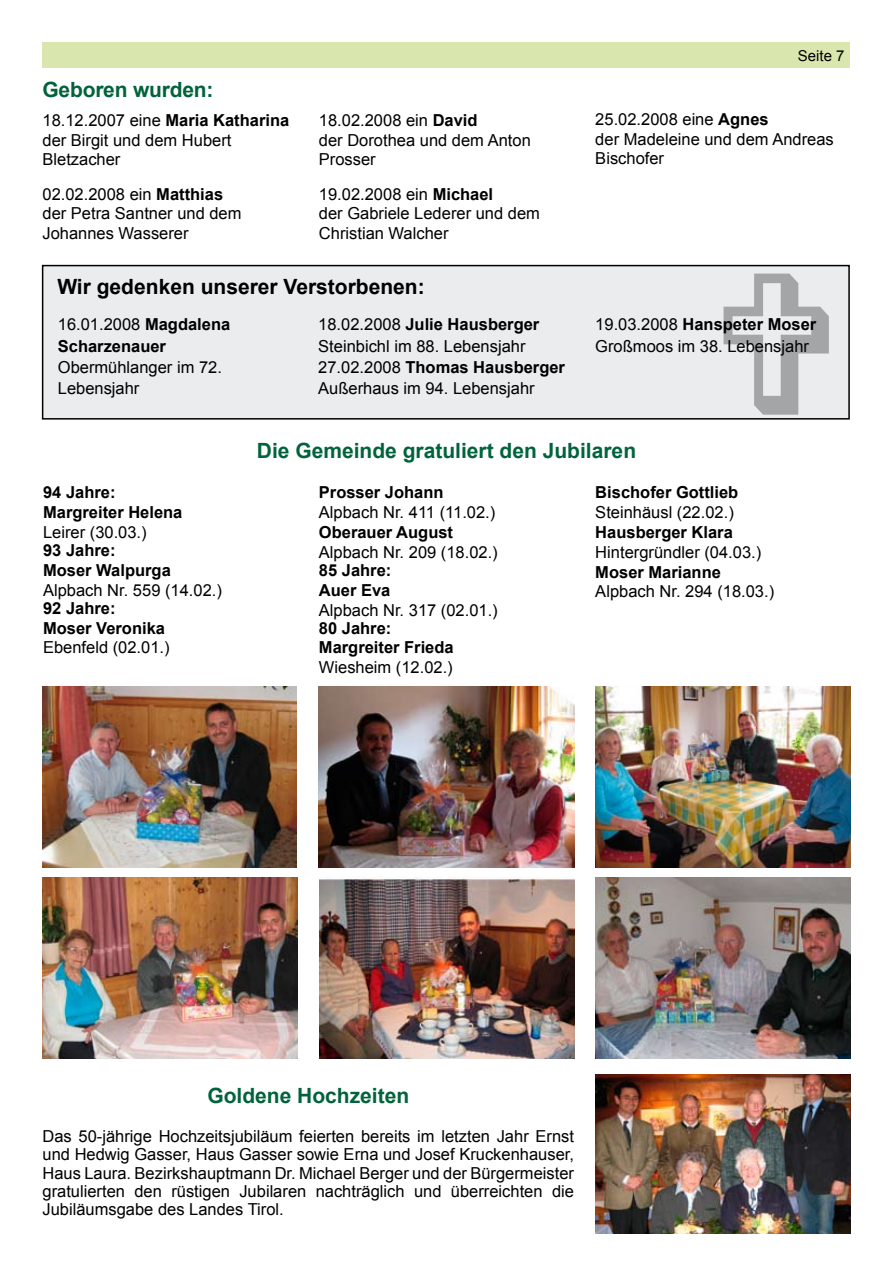
<style>
.page{position:relative;width:893px;height:1263px;background:#fff}
.page>*{position:absolute;margin:0;border:0;box-sizing:border-box;transform-origin:0 0}
.t1{font:700 21px "Arial";color:#00633c}
.t2{font:700 21px "Arial";color:#000}
.t3{font:16.5px/19.8px "Arial";color:#000}
.t4{font:700 16.5px/19.8px "Arial";color:#000}
.t5{font:15px "Arial";color:#000}
.s1{font-weight:700}
.s2{font-weight:400}
</style>
<div class="page">
<div style="left:43px;top:43px;width:807px;height:25px;background:#d9e7af"></div>
<div style="left:43px;top:266px;width:806px;height:153px;background:#ebeced"></div>
<div style="left:42px;top:265px;width:808px;height:155px;border:2px solid #000"></div>
<svg style="left:723px;top:274px;width:106px;height:141px"></svg>
<img style="left:595px;top:1074px;width:255px;height:159px">
<img style="left:43px;top:686px;width:254px;height:182px">
<img style="left:43px;top:877px;width:255px;height:182px">
<img style="left:319px;top:686px;width:255px;height:182px">
<img style="left:319px;top:877px;width:255px;height:182px">
<img style="left:595px;top:686px;width:255px;height:182px">
<img style="left:595px;top:877px;width:255px;height:182px">
<p class="t1" style="left:43px;top:77px;width:172px">Geboren wurden:</p>
<p class="t3" style="left:43px;top:110px;width:248px">18.12.2007 eine <span class="s1">Maria Katharina </span>der Birgit und dem Hubert<br>Bletzacher</p>
<p class="t3" style="left:43px;top:184px;width:201px">02.02.2008 ein <span class="s1">Matthias </span>der Petra Santner und dem<br>Johannes Wasserer</p>
<p class="t3" style="left:319px;top:110px;width:213px">18.02.2008 ein <span class="s1">David<br></span>der Dorothea und dem Anton<br>Prosser</p>
<p class="t3" style="left:319px;top:184px;width:223px">19.02.2008 ein <span class="s1">Michael<br></span>der Gabriele Lederer und dem<br>Christian Walcher</p>
<p class="t2" style="left:57px;top:275px;width:369px">Wir gedenken unserer Verstorbenen:</p>
<p class="t4" style="left:58px;top:314px;width:174px;line-height:21.3px"><span class="s2">16.01.2008</span> Magdalena<br>Scharzenauer</p>
<p class="t3" style="left:58px;top:356px;width:166px;line-height:21.3px">Obermühlanger im 72.<br>Lebensjahr</p>
<p class="t3" style="left:318px;top:314px;width:248px;line-height:21.3px">18.02.2008 <span class="s1">Julie Hausberger<br></span>Steinbichl im 88. Lebensjahr<br>27.02.2008 <span class="s1">Thomas Hausberger<br></span>Außerhaus im 94. Lebensjahr</p>
<p class="t5" style="left:798px;top:47px;width:48px">Seite 7</p>
<p class="t3" style="left:595px;top:109px;width:240px">25.02.2008 eine <span class="s1">Agnes<br></span>der Madeleine und dem Andreas<br>Bischofer</p>
<p class="t3" style="left:595px;top:314px;width:223px;line-height:21.3px">19.03.2008 <span class="s1">Hanspeter Moser<br></span>Großmoos im 38. Lebensjahr</p>
<p class="t4" style="left:43px;top:483px;width:141px">94 Jahre:<br>Margreiter Helena</p>
<p class="t3" style="left:43px;top:522px;width:105px">Leirer (30.03.)</p>
<p class="t4" style="left:43px;top:540px;width:129px">93 Jahre:<br>Moser Walpurga</p>
<p class="t3" style="left:43px;top:580px;width:180px">Alpbach Nr. 559 (14.02.)</p>
<p class="t4" style="left:43px;top:598px;width:123px">92 Jahre:<br>Moser Veronika</p>
<p class="t3" style="left:43px;top:638px;width:128px">Ebenfeld (02.01.)</p>
<p class="t1" style="left:257px;top:438px;width:381px">Die Gemeinde gratuliert den Jubilaren</p>
<p class="t4" style="left:319px;top:483px;width:126px">Prosser Johann</p>
<p class="t3" style="left:319px;top:502px;width:178px">Alpbach Nr. 411 (11.02.)</p>
<p class="t4" style="left:319px;top:522px;width:136px">Oberauer August</p>
<p class="t3" style="left:319px;top:542px;width:180px">Alpbach Nr. 209 (18.02.)</p>
<p class="t4" style="left:319px;top:560px;width:74px">85 Jahre:<br>Auer Eva</p>
<p class="t3" style="left:319px;top:600px;width:180px">Alpbach Nr. 317 (02.01.)</p>
<p class="t4" style="left:319px;top:618px;width:136px">80 Jahre:<br>Margreiter Frieda</p>
<p class="t3" style="left:319px;top:657px;width:135px">Wiesheim (12.02.)</p>
<p class="t4" style="left:595px;top:483px;width:145px">Bischofer Gottlieb</p>
<p class="t3" style="left:595px;top:502px;width:140px">Steinhäusl (22.02.)</p>
<p class="t4" style="left:595px;top:522px;width:139px">Hausberger Klara</p>
<p class="t3" style="left:595px;top:542px;width:167px">Hintergründler (04.03.)</p>
<p class="t4" style="left:595px;top:562px;width:127px">Moser Marianne</p>
<p class="t3" style="left:595px;top:582px;width:180px">Alpbach Nr. 294 (18.03.)</p>
<p class="t1" style="left:207px;top:1083px;width:203px">Goldene Hochzeiten</p>
<p class="t3" style="left:43px;top:1127px;width:533px;line-height:18.1px;text-align:justify">Das 50-jährige Hochzeitsjubiläum feierten bereits im letzten Jahr Ernst und Hedwig Gasser, Haus Gasser sowie Erna und Josef Kruckenhauser, Haus Laura. Bezirkshauptmann Dr. Michael Berger und der Bürgermeister gratulierten den rüstigen Jubilaren nachträglich und überreichten die Jubiläumsgabe des Landes Tirol.</p>
</div>
